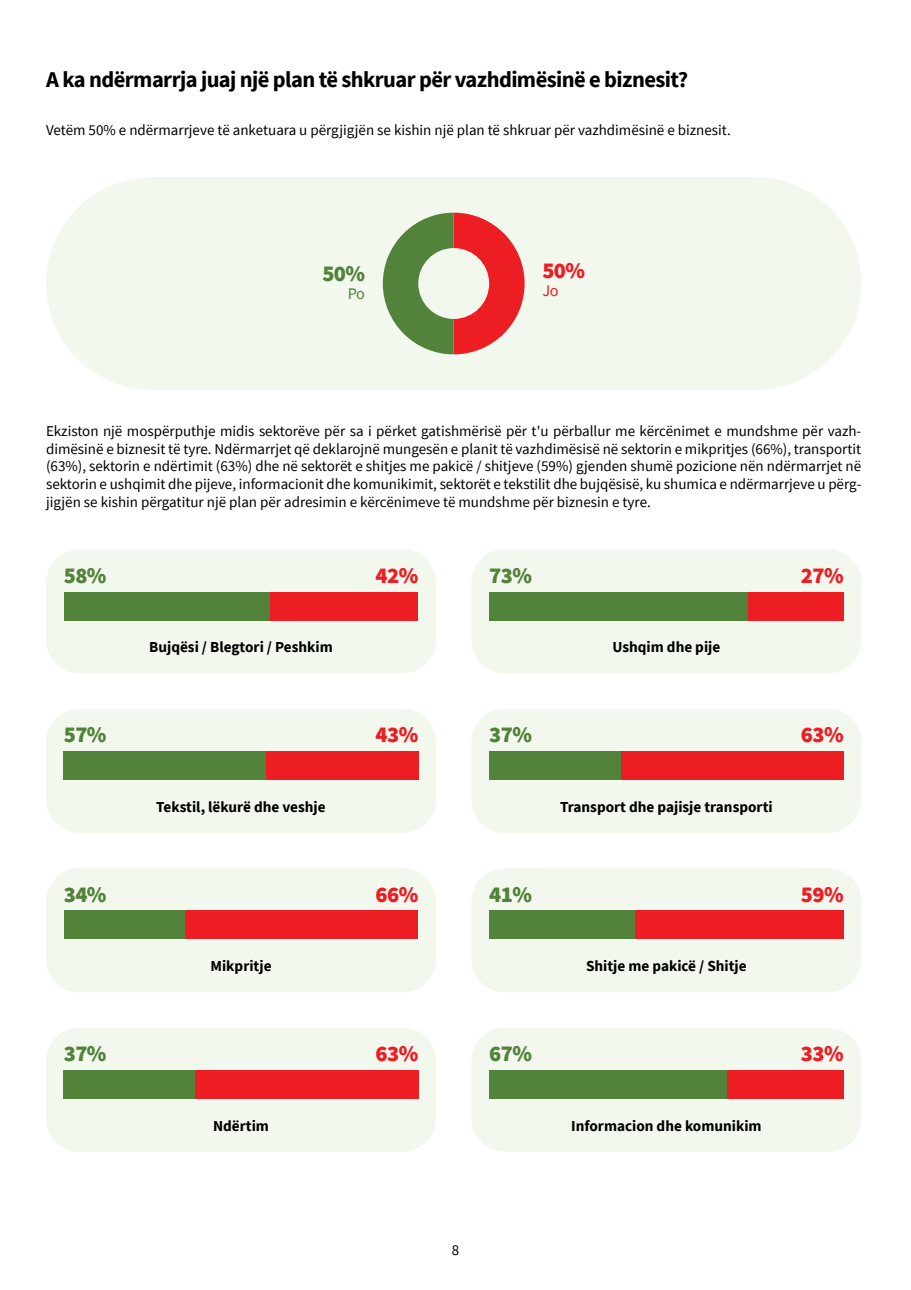
<style>
.page{position:relative;width:911px;height:1290px;background:#fff}
.page>*{position:absolute;margin:0;border:0;box-sizing:border-box;transform-origin:0 0}
.t1{font:700 22.5px "Source Sans Pro";letter-spacing:-.025em;color:#000}
.t2{font:900 22.5px "Source Sans Pro";letter-spacing:-.025em;color:#53823b}
.t3{font:900 22.5px "Source Sans Pro";letter-spacing:-.025em;color:#ed1d24}
.t4{font:16.25px "Source Sans Pro";color:#53823b}
.t5{font:16.25px "Source Sans Pro";color:#ed1d24}
.t6{font:700 15.25px "Source Sans Pro";color:#000}
.t7{font:15px/17.8px "Source Sans Pro";color:#000;text-align:justify}
</style>
<div class="page">
<div style="left:46px;top:549px;width:390px;height:124px;background:#f2f8ed;border-radius:33px"></div>
<div style="left:269px;top:592px;width:149px;height:28px;background:#ed1d24"></div>
<div style="left:64px;top:592px;width:205px;height:28px;background:#53823b"></div>
<div style="left:46px;top:709px;width:390px;height:124px;background:#f2f8ed;border-radius:33px"></div>
<div style="left:266px;top:751px;width:152px;height:29px;background:#ed1d24"></div>
<div style="left:64px;top:751px;width:202px;height:29px;background:#53823b"></div>
<div style="left:46px;top:868px;width:390px;height:124px;background:#f2f8ed;border-radius:33px"></div>
<div style="left:184px;top:911px;width:234px;height:28px;background:#ed1d24"></div>
<div style="left:64px;top:911px;width:120px;height:28px;background:#53823b"></div>
<div style="left:46px;top:1028px;width:390px;height:124px;background:#f2f8ed;border-radius:33px"></div>
<div style="left:195px;top:1070px;width:223px;height:28px;background:#ed1d24"></div>
<div style="left:64px;top:1070px;width:131px;height:28px;background:#53823b"></div>
<div style="left:471px;top:549px;width:390px;height:124px;background:#f2f8ed;border-radius:33px"></div>
<div style="left:748px;top:592px;width:95px;height:28px;background:#ed1d24"></div>
<div style="left:489px;top:592px;width:259px;height:28px;background:#53823b"></div>
<div style="left:471px;top:709px;width:390px;height:124px;background:#f2f8ed;border-radius:33px"></div>
<div style="left:620px;top:751px;width:223px;height:29px;background:#ed1d24"></div>
<div style="left:489px;top:751px;width:131px;height:29px;background:#53823b"></div>
<div style="left:471px;top:868px;width:390px;height:124px;background:#f2f8ed;border-radius:33px"></div>
<div style="left:634px;top:911px;width:209px;height:28px;background:#ed1d24"></div>
<div style="left:489px;top:911px;width:145px;height:28px;background:#53823b"></div>
<div style="left:471px;top:1028px;width:390px;height:124px;background:#f2f8ed;border-radius:33px"></div>
<div style="left:726px;top:1070px;width:117px;height:28px;background:#ed1d24"></div>
<div style="left:489px;top:1070px;width:237px;height:28px;background:#53823b"></div>
<div style="left:46px;top:177px;width:815px;height:213px;background:#f2f8ed;border-radius:106px"></div>
<svg style="left:383px;top:213px;width:141px;height:141px"></svg>
<h1 class="t1" style="left:46px;top:64px;width:643px">A ka ndërmarrja juaj një plan të shkruar për vazhdimësinë e biznesit?</h1>
<p class="t7" style="left:46px;top:121px;width:686px">Vetëm 50% e ndërmarrjeve të anketuara u përgjigjën se kishin një plan të shkruar për vazhdimësinë e biznesit.</p>
<h1 class="t2" style="left:322px;top:258px;width:44px">50%</h1>
<p class="t4" style="left:348px;top:283px;width:19px">Po</p>
<h1 class="t3" style="left:542px;top:255px;width:44px">50%</h1>
<p class="t5" style="left:542px;top:280px;width:18px">Jo</p>
<p class="t7" style="left:46px;top:422px;width:816px">Ekziston një mospërputhje midis sektorëve për sa i përket gatishmërisë për t'u përballur me kërcënimet e mundshme për vazh&shy;dimësinë e biznesit të tyre. Ndërmarrjet që deklarojnë mungesën e planit të vazhdimësisë në sektorin e mikpritjes (66%), transportit (63%), sektorin e ndërtimit (63%) dhe në sektorët e shitjes me pakicë / shitjeve (59%) gjenden shumë pozicione nën ndërmarrjet në sektorin e ushqimit dhe pijeve, informacionit dhe komunikimit, sektorët e tekstilit dhe bujqësisë, ku shumica e ndërmarrjeve u përg&shy;jigjën se kishin përgatitur një plan për adresimin e kërcënimeve të mundshme për biznesin e tyre.</p>
<h1 class="t2" style="left:64px;top:560px;width:44px">58%</h1>
<h1 class="t3" style="left:375px;top:560px;width:44px">42%</h1>
<h1 class="t2" style="left:489px;top:560px;width:44px">73%</h1>
<h1 class="t3" style="left:801px;top:560px;width:44px">27%</h1>
<p class="t6" style="left:149px;top:637px;width:185px">Bujqësi / Blegtori / Peshkim</p>
<p class="t6" style="left:612px;top:637px;width:109px">Ushqim dhe pije</p>
<h1 class="t2" style="left:64px;top:719px;width:44px">57%</h1>
<h1 class="t3" style="left:375px;top:719px;width:44px">43%</h1>
<h1 class="t2" style="left:489px;top:719px;width:44px">37%</h1>
<h1 class="t3" style="left:801px;top:719px;width:44px">63%</h1>
<p class="t6" style="left:156px;top:796px;width:171px">Tekstil, lëkurë dhe veshje</p>
<p class="t6" style="left:560px;top:796px;width:214px">Transport dhe pajisje transporti</p>
<h1 class="t2" style="left:64px;top:878px;width:44px">34%</h1>
<h1 class="t3" style="left:375px;top:878px;width:44px">66%</h1>
<h1 class="t2" style="left:489px;top:878px;width:44px">41%</h1>
<h1 class="t3" style="left:801px;top:878px;width:44px">59%</h1>
<p class="t6" style="left:210px;top:956px;width:63px">Mikpritje</p>
<p class="t6" style="left:586px;top:956px;width:162px">Shitje me pakicë / Shitje</p>
<h1 class="t2" style="left:64px;top:1038px;width:44px">37%</h1>
<h1 class="t3" style="left:375px;top:1038px;width:44px">63%</h1>
<h1 class="t2" style="left:489px;top:1038px;width:44px">67%</h1>
<h1 class="t3" style="left:801px;top:1038px;width:44px">33%</h1>
<p class="t6" style="left:213px;top:1115px;width:57px">Ndërtim</p>
<p class="t6" style="left:571px;top:1115px;width:192px">Informacion dhe komunikim</p>
<p class="t7" style="left:452px;top:1241px;width:9px">8</p>
</div>
